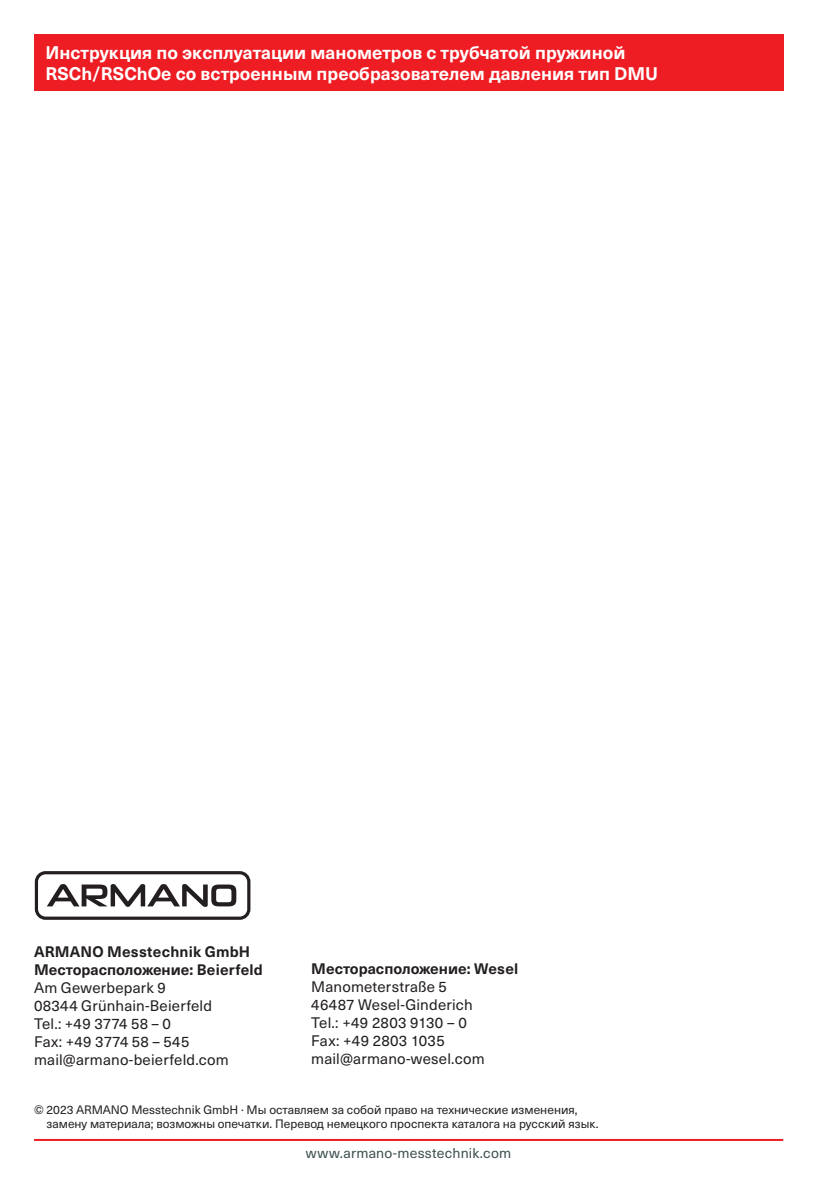
<style>
.page{position:relative;width:840px;height:1191px;background:#fff}
.page>*{position:absolute;margin:0;border:0;box-sizing:border-box;transform-origin:0 0}
.t1{font:700 18px/21.6px "Neue Haas Unica W1 G";color:#fff}
.t2{font:15px/18px "Neue Haas Unica W1 G";letter-spacing:.015em;color:#231f20}
.t3{font:700 15px/18px "Neue Haas Unica W1 G";letter-spacing:.005em;color:#231f20}
.t4{font:14px "Neue Haas Unica W1 G";letter-spacing:.015em;color:#3d4f51}
.t5{font:12px/14.4px "Neue Haas Unica W1 G";color:#231f20}
</style>
<div class="page">
<hr style="left:34px;top:1139px;width:748px;height:2px;background:#ee1d23">
<div style="left:34px;top:34px;width:748px;height:57px;background:#ee1d23"></div>
<div style="left:35px;top:871px;width:215px;height:48px;border:3px solid #231f20;border-radius:9px"></div>
<svg style="left:47px;top:884px;width:189px;height:23px"></svg>
<p class="t1" style="left:45px;top:40px;width:613px">Инструкция по эксплуатации манометров с трубчатой пружиной<br>RSCh/RSChOe со встроенным преобразователем давления тип DMU</p>
<p class="t3" style="left:34px;top:941px;width:230px">ARMANO Messtechnik GmbH<br>Месторасположение: Beierfeld</p>
<p class="t2" style="left:34px;top:977px;width:196px">Am Gewerbepark 9<br>08344 Grünhain-Beierfeld<br>Tel.: +49 3774 58 – 0<br>Fax: +49 3774 58 – 545 mail@armano-beierfeld.com</p>
<p class="t3" style="left:311px;top:958px;width:208px">Месторасположение: Wesel</p>
<p class="t2" style="left:311px;top:977px;width:175px">Manometerstraße 5<br>46487 Wesel-Ginderich<br>Tel.: +49 2803 9130 – 0<br>Fax: +49 2803 1035 mail@armano-wesel.com</p>
<p class="t5" style="left:46px;top:1101px;width:553px;text-indent:-12px">© 2023 ARMANO Messtechnik GmbH · Мы оставляем за собой право на технические изменения, замену материала; возможны опечатки. Перевод немецкого проспекта каталога на русский язык.</p>
<p class="t4" style="left:306px;top:1142px;width:207px">www.armano-messtechnik.com</p>
</div>
